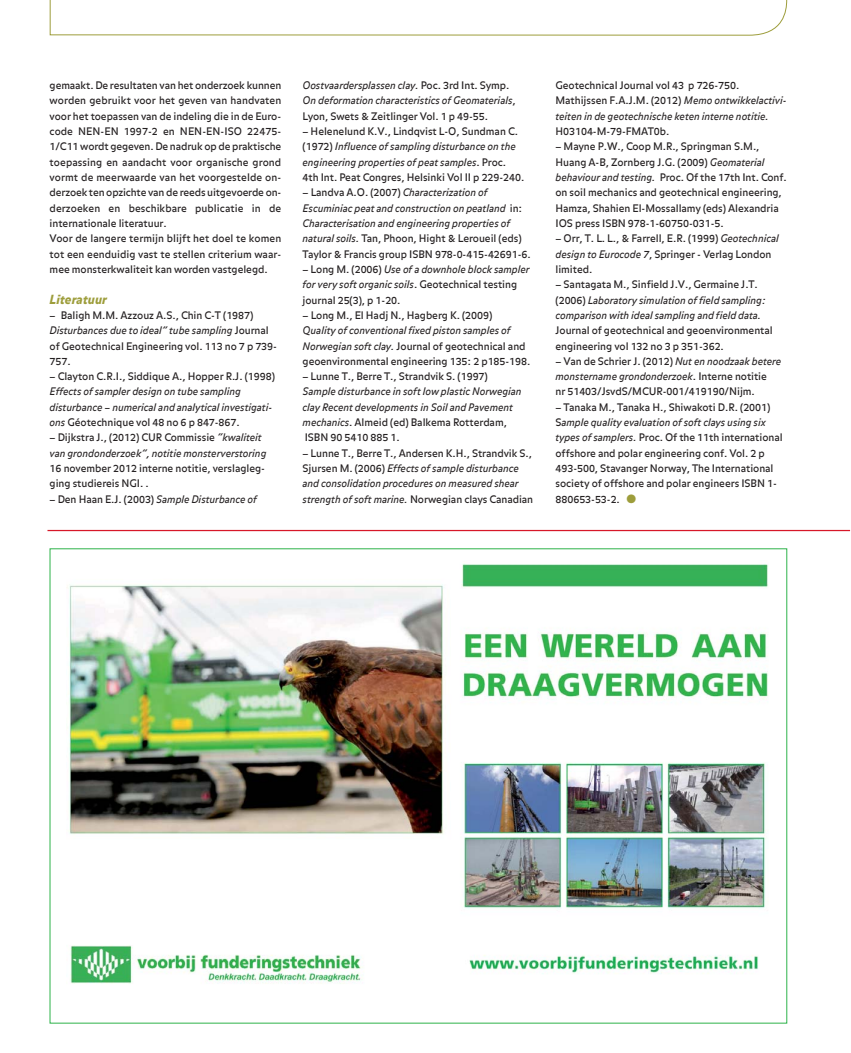
<style>
.page{position:relative;width:851px;height:1053px;background:#fff}
.page>*{position:absolute;margin:0;border:0;box-sizing:border-box;transform-origin:0 0}
.t1{font:italic 900 12.5px "Balance";letter-spacing:.02em;color:#9d9d3b}
.t2{font:10.25px/15.2px "Balance";letter-spacing:-.005em;color:#231f20}
.t3{font:italic 10.25px/15.2px "Balance";letter-spacing:-.005em;color:#231f20}
.s1{font-style:italic}
.s2{font-style:normal}
.s3{font-family:"European Pi Three";font-size:18.75px;color:#9d9d3b}
</style>
<div class="page">
<svg style="left:50px;top:0;width:737px;height:36px"></svg>
<hr style="left:47px;top:530px;width:802px;height:1px;background:#d71829">
<img style="left:67px;top:564px;width:702px;height:420px">
<p class="t2" style="left:50px;top:79px;width:233px">gemaakt. De resultaten van het onderzoek kunnen worden gebruikt voor het geven van handvaten voor het toepassen van de indeling die in de Euro&shy;code NEN-EN 1997-2 en NEN-EN-ISO 22475- 1/C11 wordt gegeven. De nadruk op de praktische toepassing en aandacht voor organische grond vormt de meerwaarde van het voorgestelde on&shy;derzoek ten opzichte van de reeds uitgevoerde on&shy;derzoeken en beschikbare publicatie in de internationale literatuur.<br>Voor de langere termijn blijft het doel te komen tot een eenduidig vast te stellen criterium waar&shy;mee monsterkwaliteit kan worden vastgelegd.</p>
<p class="t1" style="left:50px;top:294px;width:59px">Literatuur</p>
<p class="t2" style="left:50px;top:308px;width:229px">– Baligh M.M. Azzouz A.S., Chin C-T (1987)<br><span class="s1">Disturbances due to ideal” tube sampling</span> Journal of Geotechnical Engineering vol. 113 no 7 p 739- 757.</p>
<p class="t2" style="left:50px;top:370px;width:227px">– Clayton C.R.I., Siddique A., Hopper R.J. (1998)</p>
<p class="t3" style="left:50px;top:385px;width:224px">Effects of sampler design on tube sampling disturbance – numerical and analytical investigati&shy;ons <span class="s2">Géotechnique vol 48 no 6 p 847-867.</span></p>
<p class="t3" style="left:50px;top:431px;width:218px"><span class="s2">– Dijkstra J., (2012) CUR Commissie</span> “kwaliteit van grondonderzoek”, notitie monsterverstoring</p>
<p class="t2" style="left:50px;top:461px;width:217px">16 november 2012 interne notitie, verslagleg&shy;ging studiereis NGI. .</p>
<p class="t3" style="left:50px;top:492px;width:209px"><span class="s2">– Den Haan E.J. (2003)</span> Sample Disturbance of</p>
<p class="t3" style="left:302px;top:79px;width:215px">Oostvaardersplassen clay. <span class="s2">Poc. 3rd Int. Symp.<br></span>On deformation characteristics of Geomaterials<span class="s2">,<br>Lyon, Swets &amp; Zeitlinger Vol. 1 p 49-55.</span></p>
<p class="t2" style="left:302px;top:124px;width:223px">– Helenelund K.V., Lindqvist L-O, Sundman C. (1972) <span class="s1">Influence of sampling disturbance on the engineering properties of peat samples</span>. Proc.<br>4th Int. Peat Congres, Helsinki Vol II p 229-240.</p>
<p class="t3" style="left:302px;top:186px;width:230px"><span class="s2">– Landva A.O. (2007)</span> Characterization of Escuminiac peat and construction on peatland <span class="s2">in:<br></span>Characterisation and engineering properties of natural soils. <span class="s2">Tan, Phoon, Hight &amp; Leroueil (eds)<br>Taylor &amp; Francis group ISBN 978-0-415-42691-6.</span></p>
<p class="t2" style="left:302px;top:262px;width:228px">– Long M. (2006) <span class="s1">Use of a downhole block sampler for very soft organic soils</span>. Geotechnical testing journal 25(3), p 1-20.</p>
<p class="t2" style="left:302px;top:308px;width:191px">– Long M., El Hadj N., Hagberg K. (2009)</p>
<p class="t2" style="left:302px;top:324px;width:229px"><span class="s1">Quality of conventional fixed piston samples of<br>Norwegian soft clay.</span> Journal of geotechnical and geoenvironmental engineering 135: 2 p185-198.</p>
<p class="t2" style="left:302px;top:370px;width:187px">– Lunne T., Berre T., Strandvik S. (1997)</p>
<p class="t3" style="left:302px;top:385px;width:220px">Sample disturbance in soft low plastic Norwegian clay Recent developments in Soil and Pavement mechanics<span class="s2">. Almeid (ed) Balkema Rotterdam, ISBN 90 5410 885 1.</span></p>
<p class="t3" style="left:302px;top:446px;width:232px"><span class="s2">– Lunne T., Berre T., Andersen K.H., Strandvik S., Sjursen M. (2006)</span> Effects of sample disturbance and consolidation procedures on measured shear strength of soft marine. <span class="s2">Norwegian clays Canadian</span></p>
<p class="t3" style="left:555px;top:79px;width:232px"><span class="s2">Geotechnical Journal vol 43 p 726-750.<br>Mathijssen F.A.J.M. (2012)</span> Memo ontwikkelactivi&shy;teiten in de geotechnische keten interne notitie.</p>
<p class="t2" style="left:555px;top:125px;width:115px">H03104-M-79-FMAT0b.</p>
<p class="t2" style="left:555px;top:140px;width:233px">– Mayne P.W., Coop M.R., Springman S.M., Huang A-B, Zornberg J.G. (2009) <span class="s1">Geomaterial behaviour and testing.</span> Proc. Of the 17th Int. Conf. on soil mechanics and geotechnical engineering, Hamza, Shahien El-Mossallamy (eds) Alexandria IOS press ISBN 978-1-60750-031-5.</p>
<p class="t2" style="left:555px;top:232px;width:225px">– Orr, T. L. L., &amp; Farrell, E.R. (1999) <span class="s1">Geotechnical design to Eurocode 7</span>, Springer - Verlag London limited.</p>
<p class="t3" style="left:555px;top:278px;width:212px"><span class="s2">– Santagata M., Sinfield J.V., Germaine J.T. (2006)</span> Laboratory simulation of field sampling: comparison with ideal sampling and field data.</p>
<p class="t2" style="left:555px;top:324px;width:219px">Journal of geotechnical and geoenvironmental engineering vol 132 no 3 p 351-362.</p>
<p class="t2" style="left:555px;top:354px;width:227px">– Van de Schrier J. (2012) <span class="s1">Nut en noodzaak betere monstername grondonderzoek</span>. Interne notitie<br>nr 51403/JsvdS/MCUR-001/419190/Nijm.</p>
<p class="t2" style="left:555px;top:400px;width:229px">– Tanaka M., Tanaka H., Shiwakoti D.R. (2001)<br>S<span class="s1">ample quality evaluation of soft clays using six types of samplers.</span> Proc. Of the 11th international offshore and polar engineering conf. Vol. 2 p 493-500, Stavanger Norway, The International society of offshore and polar engineers ISBN 1- 880653-53-2. <span class="s3">-</span></p>
</div>
